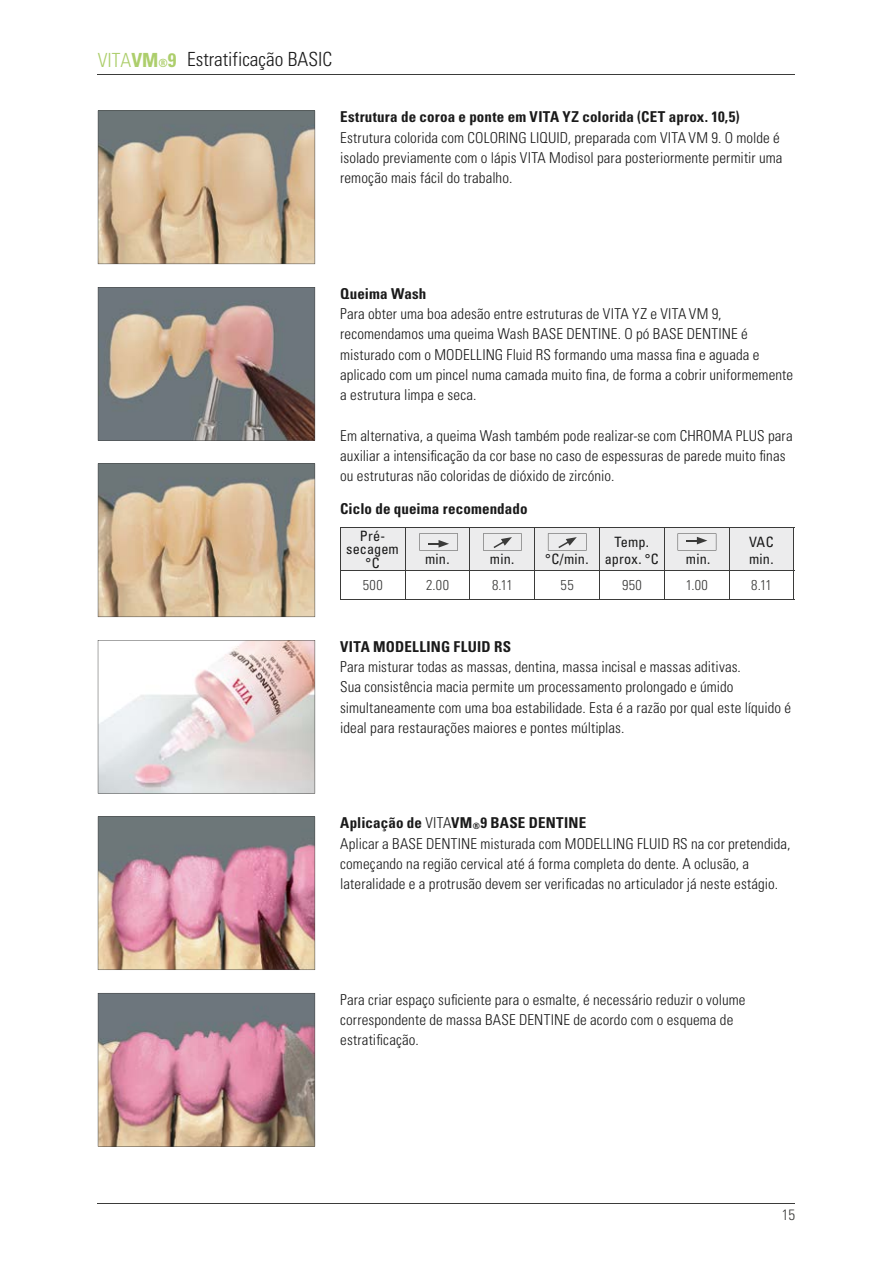
<style>
.page{position:relative;width:893px;height:1263px;background:#fff}
.page>*{position:absolute;margin:0;border:0;box-sizing:border-box;transform-origin:0 0}
.t1{font:300 condensed 19.5px "Univers LT";color:#1a1a1a}
.t2{font:300 condensed 19.5px "Univers LT";color:#adce6c}
.t3{font:300 condensed 15px/20.2px "Univers LT";letter-spacing:.005em;color:#1a1a1a}
.t4{font:700 condensed 15px "Univers LT";letter-spacing:.01em;color:#1a1a1a}
.t5{font:300 condensed 15px "Univers LT";color:#3b3b3a}
.t6{font:condensed 14.25px/13.5px "Univers LT";letter-spacing:.01em;color:#1a1a1a;text-align:center}
.t7{font:300 condensed 14.25px "Univers LT";letter-spacing:.03em;color:#3b3b3a}
.s1{font-weight:700}
.s2{font-weight:700;font-size:11.25px}
.s3{font-weight:700;font-size:8.7px}
</style>
<div class="page">
<hr style="left:98px;top:1203px;width:697px;height:1px;background:#3b3b3a">
<hr style="left:98px;top:74px;width:697px;height:1px;background:#3b3b3a">
<svg style="left:98px;top:287px;width:217px;height:154px"></svg>
<svg style="left:98px;top:463px;width:217px;height:154px"></svg>
<svg style="left:98px;top:640px;width:217px;height:153px"></svg>
<img style="left:98px;top:816px;width:217px;height:154px">
<img style="left:98px;top:993px;width:217px;height:153px">
<svg style="left:98px;top:111px;width:217px;height:153px"></svg>
<hr style="left:794px;top:528px;width:1px;height:42px;background:#3b3b3a">
<hr style="left:340px;top:570px;width:1px;height:30px;background:#3b3b3a">
<hr style="left:405px;top:570px;width:1px;height:30px;background:#3b3b3a">
<hr style="left:470px;top:570px;width:1px;height:30px;background:#3b3b3a">
<hr style="left:534px;top:570px;width:1px;height:30px;background:#3b3b3a">
<hr style="left:599px;top:570px;width:1px;height:30px;background:#3b3b3a">
<hr style="left:664px;top:570px;width:1px;height:30px;background:#3b3b3a">
<hr style="left:729px;top:570px;width:1px;height:30px;background:#3b3b3a">
<hr style="left:794px;top:570px;width:1px;height:30px;background:#3b3b3a">
<hr style="left:340px;top:570px;width:65px;height:1px;background:#3b3b3a">
<hr style="left:405px;top:570px;width:65px;height:1px;background:#3b3b3a">
<hr style="left:470px;top:570px;width:65px;height:1px;background:#3b3b3a">
<hr style="left:535px;top:570px;width:65px;height:1px;background:#3b3b3a">
<hr style="left:600px;top:570px;width:64px;height:1px;background:#3b3b3a">
<hr style="left:664px;top:570px;width:65px;height:1px;background:#3b3b3a">
<hr style="left:729px;top:570px;width:65px;height:1px;background:#3b3b3a">
<hr style="left:340px;top:600px;width:65px;height:1px;background:#3b3b3a">
<hr style="left:405px;top:600px;width:65px;height:1px;background:#3b3b3a">
<hr style="left:470px;top:600px;width:65px;height:1px;background:#3b3b3a">
<hr style="left:535px;top:600px;width:65px;height:1px;background:#3b3b3a">
<hr style="left:600px;top:600px;width:64px;height:1px;background:#3b3b3a">
<hr style="left:664px;top:600px;width:65px;height:1px;background:#3b3b3a">
<hr style="left:729px;top:600px;width:65px;height:1px;background:#3b3b3a">
<svg style="left:340px;top:527px;width:454px;height:43px"></svg>
<h1 class="t2" style="left:98px;top:48px;width:80px">VITA<span class="s1">VM</span><span class="s2">®</span><span class="s1">9</span></h1>
<h1 class="t1" style="left:187px;top:48px;width:147px">Estratificação BASIC</h1>
<p class="t4" style="left:340px;top:108px;width:401px">Estrutura de coroa e ponte em VITA YZ colorida (CET aprox. 10,5)</p>
<p class="t3" style="left:340px;top:127px;width:444px">Estrutura colorida com COLORING LIQUID, preparada com VITA VM 9. O molde é isolado previamente com o lápis VITA Modisol para posteriormente permitir uma remoção mais fácil do trabalho.</p>
<p class="t4" style="left:340px;top:284px;width:88px">Queima Wash</p>
<p class="t3" style="left:340px;top:304px;width:455px">Para obter uma boa adesão entre estruturas de VITA YZ e VITA VM 9, recomendamos uma queima Wash BASE DENTINE. O pó BASE DENTINE é misturado com o MODELLING Fluid RS formando uma massa fina e aguada e aplicado com um pincel numa camada muito fina, de forma a cobrir uniformemente a estrutura limpa e seca.</p>
<p class="t3" style="left:340px;top:425px;width:454px">Em alternativa, a queima Wash também pode realizar-se com CHROMA PLUS para auxiliar a intensificação da cor base no caso de espessuras de parede muito finas ou estruturas não coloridas de dióxido de zircónio.</p>
<p class="t4" style="left:340px;top:499px;width:189px">Ciclo de queima recomendado</p>
<p class="t6" style="left:346px;top:529px;width:54px">Pré&shy;secagem °C</p>
<p class="t6" style="left:425px;top:552px;width:26px">min.</p>
<p class="t6" style="left:490px;top:552px;width:26px">min.</p>
<p class="t6" style="left:545px;top:552px;width:45px">°C/min.</p>
<p class="t6" style="left:605px;top:534px;width:55px;line-height:16.5px">Temp. aprox. °C</p>
<p class="t6" style="left:686px;top:552px;width:26px">min.</p>
<p class="t6" style="left:749px;top:534px;width:26px;line-height:16.5px;text-align:left">VAC min.</p>
<p class="t7" style="left:363px;top:576px;width:21px">500</p>
<p class="t7" style="left:426px;top:576px;width:24px">2.00</p>
<p class="t7" style="left:492px;top:576px;width:22px">8.11</p>
<p class="t7" style="left:561px;top:576px;width:15px">55</p>
<p class="t7" style="left:622px;top:576px;width:21px">950</p>
<p class="t7" style="left:686px;top:576px;width:24px">1.00</p>
<p class="t7" style="left:751px;top:576px;width:22px">8.11</p>
<p class="t4" style="left:340px;top:637px;width:172px">VITA MODELLING FLUID RS</p>
<p class="t3" style="left:340px;top:657px;width:452px">Para misturar todas as massas, dentina, massa incisal e massas aditivas.<br>Sua consistência macia permite um processamento prolongado e úmido simultaneamente com uma boa estabilidade. Esta é a razão por qual este líquido é ideal para restaurações maiores e pontes múltiplas.</p>
<p class="t3" style="left:340px;top:813px;width:452px"><span class="s1">Aplicação de</span> VITA<span class="s1">VM</span><span class="s3">®</span><span class="s1">9 BASE DENTINE<br></span>Aplicar a BASE DENTINE misturada com MODELLING FLUID RS na cor pretendida, começando na região cervical até á forma completa do dente. A oclusão, a lateralidade e a protrusão devem ser verificadas no articulador já neste estágio.</p>
<p class="t3" style="left:340px;top:989px;width:407px">Para criar espaço suficiente para o esmalte, é necessário reduzir o volume correspondente de massa BASE DENTINE de acordo com o esquema de estratificação.</p>
<p class="t5" style="left:782px;top:1206px;width:15px">15</p>
</div>
